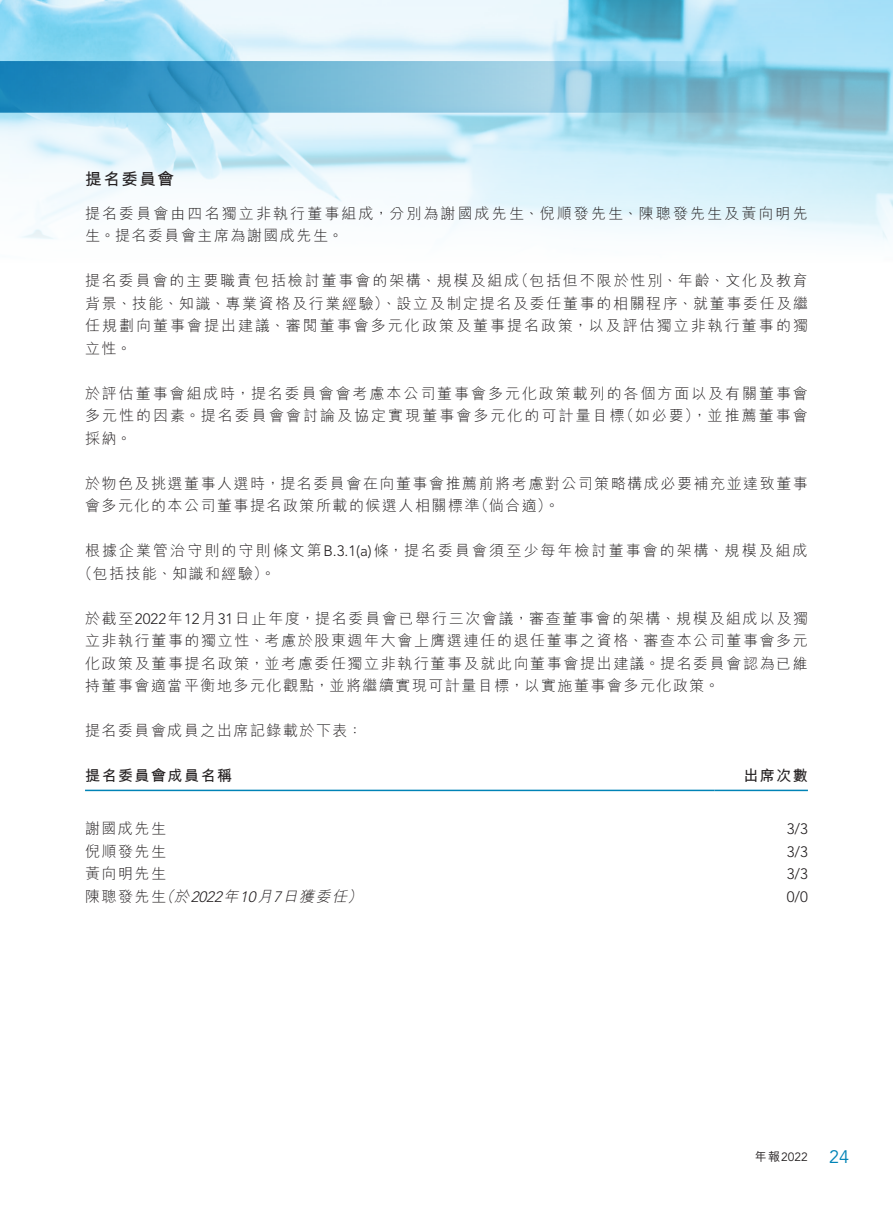
<style>
.page{position:relative;width:893px;height:1212px;background:#fff}
.page>*{position:absolute;margin:0;border:0;box-sizing:border-box;transform-origin:0 0}
.t1{font:18px "Avenir LT Std";color:#0083b6}
.t2{font:700 16.5px "M Hei HK";letter-spacing:.1em;color:#231f20}
.t3{font:300 15px/22.5px "M Hei HK";letter-spacing:.125em;color:#231f20}
.t4{font:300 15px/22.5px "M Hei HK";letter-spacing:.1em;color:#231f20}
.t5{font:700 15px "M Hei HK";letter-spacing:.1em;color:#231f20}
.t6{font:300 15px "Avenir LT Std";color:#231f20}
.t7{font:italic 300 15px "M Hei HK";color:#231f20}
.t8{font:italic 300 15px "Avenir LT Std";color:#231f20}
.t9{font:12px "Avenir LT Std";color:#231f20}
.s1{font-family:"Avenir LT Std"}
.s2{font-family:"M Hei HK"}
.s3{font-family:"M Hei HK";font-weight:500}
</style>
<div class="page">
<img style="left:0;top:0;width:893px;height:241px">
<svg style="left:0;top:61px;width:808px;height:52px;background:#67b2d2"></svg>
<hr style="left:85px;top:790px;width:629px;height:1px;background:#0083b6">
<hr style="left:714px;top:790px;width:94px;height:1px;background:#0083b6">
<p class="t2" style="left:85px;top:167px;width:91px">提名委員會</p>
<p class="t3" style="left:85px;top:202px;width:724px">提名委員會由四名獨立非執行董事組成，分別為謝國成先生、倪順發先生、陳聰發先生及黃向明先生。提名委員會主席為謝國成先生。</p>
<p class="t3" style="left:514px;top:269px;width:296px">（包括但不限於性別、年齡、文化及教育</p>
<p class="t3" style="left:85px;top:269px;width:724px">提名委員會的主要職責包括檢討董事會的架構、規模及組成<br>背景、技能、知識、專業資格及行業經驗）、設立及制定提名及委任董事的相關程序、就董事委任及繼任規劃向董事會提出建議、審閱董事會多元化政策及董事提名政策，以及評估獨立非執行董事的獨立性。</p>
<p class="t3" style="left:85px;top:382px;width:724px;text-align:right">於評估董事會組成時，提名委員會會考慮本公司董事會多元化政策載列的各個方面以及有關董事會（如必要，）並推薦董事會</p>
<p class="t3" style="left:85px;top:404px;width:541px">多元性的因素。提名委員會會討論及協定實現董事會多元化的可計量目標採納。</p>
<p class="t4" style="left:474px;top:472px;width:335px;text-indent:-389px">於物色及挑選董事人選時，提名委員會在向董事會推薦前將考慮對公司策略構成必要補充並達致董事（倘合適。(</p>
<p class="t4" style="left:85px;top:494px;width:396px">會多元化的本公司董事提名政策所載的候選人相關標準</p>
<p class="t3" style="left:78px;top:539px;width:732px;text-indent:8px">根據企業管治守則的守則條文第<span class="s1">B.3.1</span> 條<span class="s1">)a(</span> ，提名委員會須至少每年檢討董事會的架構、規模及組成（包括技能、知識和經驗。(</p>
<p class="t3" style="left:85px;top:607px;width:725px;text-align:justify">於截至<span class="s1">2022</span>年<span class="s1">12</span>月<span class="s1">31</span>日止年度，提名委員會已舉行三次會議，審查董事會的架構、規模及組成以及獨立非執行董事的獨立性、考慮於股東週年大會上膺選連任的退任董事之資格、審查本公司董事會多元化政策及董事提名政策，並考慮委任獨立非執行董事及就此向董事會提出建議。提名委員會認為已維持董事會適當平衡地多元化觀點，並將繼續實現可計量目標，以實施董事會多元化政策。</p>
<p class="t4" style="left:85px;top:719px;width:279px">提名委員會成員之出席記錄載於下表：</p>
<p class="t5" style="left:743px;top:765px;width:66px">出席次數</p>
<p class="t5" style="left:85px;top:765px;width:148px">提名委員會成員名稱</p>
<p class="t3" style="left:85px;top:817px;width:82px">謝國成先生</p>
<p class="t6" style="left:787px;top:820px;width:23px">3/3</p>
<p class="t3" style="left:85px;top:840px;width:82px">倪順發先生</p>
<p class="t6" style="left:787px;top:843px;width:23px">3/3</p>
<p class="t3" style="left:85px;top:862px;width:82px">黃向明先生</p>
<p class="t6" style="left:787px;top:865px;width:23px">3/3</p>
<p class="t7" style="left:159px;top:888px;width:20px">（</p>
<p class="t7" style="left:347px;top:888px;width:20px">(</p>
<p class="t7" style="left:283px;top:888px;width:69px">日獲委任</p>
<p class="t3" style="left:85px;top:885px;width:82px">陳聰發先生</p>
<p class="t8" style="left:223px;top:888px;width:37px"><span class="s2">年</span>10</p>
<p class="t8" style="left:174px;top:888px;width:53px"><span class="s2">於</span>2022</p>
<p class="t7" style="left:257px;top:888px;width:30px">月<span class="s1">7</span></p>
<p class="t6" style="left:787px;top:888px;width:23px">0/0</p>
<p class="t9" style="left:755px;top:1150px;width:55px"><span class="s3">年報</span>2022</p>
<p class="t1" style="left:829px;top:1146px;width:22px">24</p>
</div>
